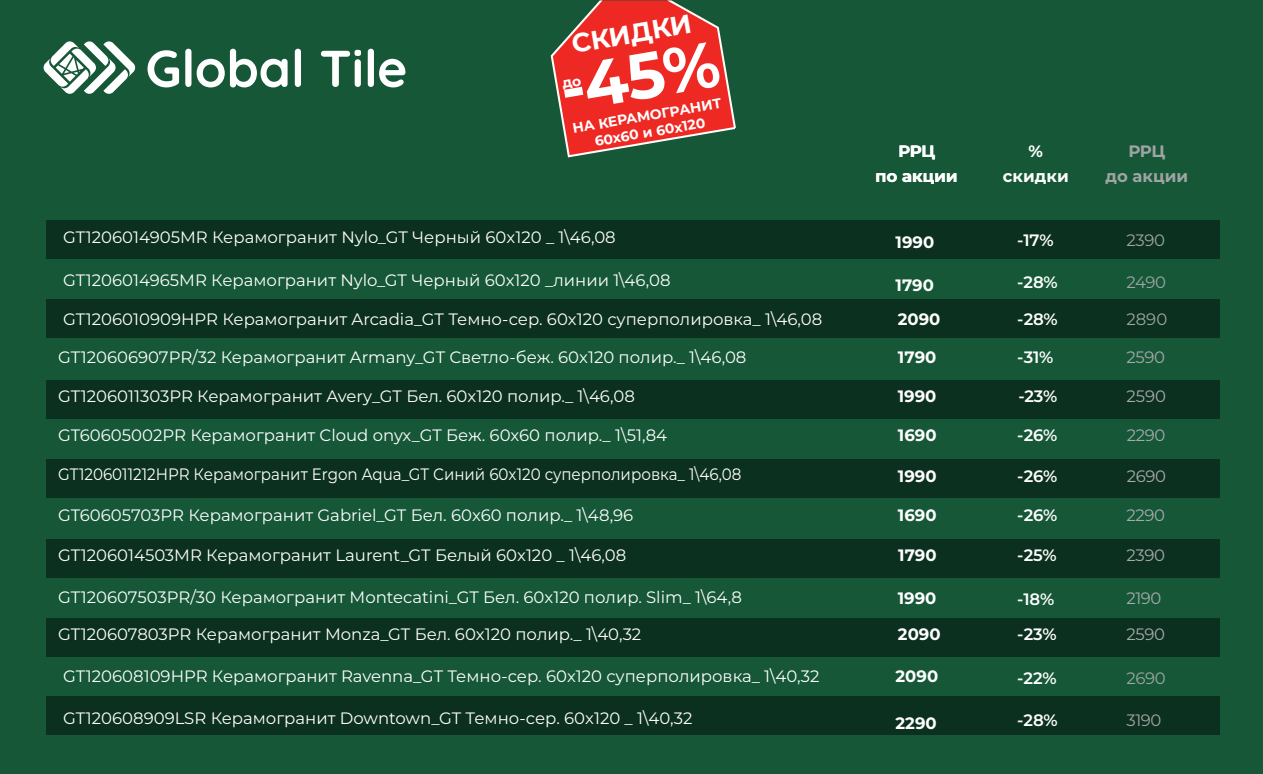
<style>
.page{position:relative;width:1263px;height:774px;background:#155736}
.page>*{position:absolute;margin:0;border:0;box-sizing:border-box;transform-origin:0 0}
.t1{font:700 64.5px "Montserrat";color:#fff}
.t2{font:700 26.55px "Montserrat";color:#fff}
.t3{font:16.5px "Montserrat";color:#fff}
.t4{font:16.5px "Montserrat";color:#fff;scale:.92 1}
.t5{font:700 16.5px/25px "Montserrat";color:#fff;text-align:center}
.t6{font:600 16.5px "Montserrat";letter-spacing:-.02em;color:#fff}
.t7{font:16.5px "Montserrat";letter-spacing:-.025em;color:#a8a9ad}
.t8{font:16.5px "Montserrat";letter-spacing:-.025em;color:#a0a4a5}
.t9{font:700 16.5px/25px "Montserrat";color:#a0a4a5;text-align:center}
.t10{font:700 13.95px/16.6px "Montserrat";color:#fff;text-align:center}
</style>
<div class="page">
<div style="left:46px;top:220px;width:1174px;height:39px;background:#0b301f"></div>
<div style="left:46px;top:299px;width:1174px;height:39px;background:#0b301f"></div>
<div style="left:46px;top:380px;width:1174px;height:39px;background:#0b301f"></div>
<div style="left:46px;top:459px;width:1174px;height:38px;background:#0b301f"></div>
<div style="left:46px;top:539px;width:1174px;height:39px;background:#0b301f"></div>
<div style="left:46px;top:618px;width:1174px;height:39px;background:#0b301f"></div>
<svg style="left:44px;top:41px;width:91px;height:53px"></svg>
<svg style="left:148px;top:49px;width:257px;height:38px"></svg>
<div style="left:46px;top:696px;width:1174px;height:39px;background:#0b301f"></div>
<svg style="left:551px;top:0;width:185px;height:157px"></svg>
<h2 class="t2" style="left:569px;top:25px;width:123px;rotate:-10deg">СКИДКИ</h2>
<h1 class="t1" style="left:552px;top:44px;width:162px;rotate:-10deg">-45%</h1>
<p class="t10" style="left:571px;top:120px;width:152px;rotate:-10deg">НА КЕРАМОГРАНИТ<br>60х60 и 60х120</p>
<p class="t5" style="left:1003px;top:138px;width:67px">% скидки</p>
<p class="t5" style="left:875px;top:138px;width:84px">РРЦ<br>по акции</p>
<p class="t9" style="left:1105px;top:138px;width:84px">РРЦ<br>до акции</p>
<p class="t3" style="left:63px;top:226px;width:554px">GT1206014905MR Керамогранит Nylo_GT Черный 60x120 _ 1\46,08</p>
<p class="t5" style="left:895px;top:229px;width:40px">1990</p>
<p class="t6" style="left:1017px;top:228px;width:38px">-17%</p>
<p class="t8" style="left:1126px;top:229px;width:40px">2390</p>
<p class="t3" style="left:63px;top:268px;width:609px">GT1206014965MR Керамогранит Nylo_GT Черный 60x120 _линии 1\46,08</p>
<p class="t3" style="left:63px;top:307px;width:761px">GT1206010909HPR Керамогранит Arcadia_GT Темно-сер. 60x120 суперполировка_ 1\46,08</p>
<p class="t5" style="left:898px;top:305px;width:44px">2090</p>
<p class="t6" style="left:1017px;top:307px;width:42px">-28%</p>
<p class="t8" style="left:1126px;top:307px;width:42px">2890</p>
<p class="t5" style="left:895px;top:271px;width:40px">1790</p>
<p class="t6" style="left:1017px;top:270px;width:42px">-28%</p>
<p class="t8" style="left:1126px;top:271px;width:41px">2490</p>
<p class="t3" style="left:58px;top:346px;width:690px">GT120606907PR/32 Керамогранит Armany_GT Светло-беж. 60x120 полир._ 1\46,08</p>
<p class="t5" style="left:898px;top:344px;width:40px">1790</p>
<p class="t6" style="left:1017px;top:346px;width:37px">-31%</p>
<p class="t7" style="left:1126px;top:346px;width:40px">2590</p>
<p class="t3" style="left:58px;top:385px;width:578px">GT1206011303PR Керамогранит Avery_GT Бел. 60x120 полир._ 1\46,08</p>
<p class="t5" style="left:898px;top:383px;width:40px">1990</p>
<p class="t6" style="left:1018px;top:385px;width:40px">-23%</p>
<p class="t7" style="left:1126px;top:385px;width:41px">2590</p>
<p class="t3" style="left:58px;top:423px;width:611px">GT60605002PR Керамогранит Cloud onyx_GT Беж. 60x60 полир._ 1\51,84</p>
<p class="t5" style="left:898px;top:422px;width:40px">1690</p>
<p class="t6" style="left:1017px;top:423px;width:42px">-26%</p>
<p class="t7" style="left:1127px;top:423px;width:40px">2290</p>
<p class="t4" style="left:58px;top:463px;width:744px">GT1206011212HPR Керамогранит Ergon Aqua_GT Синий 60x120 суперполировка_ 1\46,08</p>
<p class="t5" style="left:898px;top:463px;width:40px">1990</p>
<p class="t6" style="left:1017px;top:465px;width:42px">-26%</p>
<p class="t7" style="left:1127px;top:465px;width:41px">2690</p>
<p class="t3" style="left:58px;top:504px;width:577px">GT60605703PR Керамогранит Gabriel_GT Бел. 60x60 полир._ 1\48,96</p>
<p class="t5" style="left:898px;top:502px;width:40px">1690</p>
<p class="t6" style="left:1017px;top:504px;width:42px">-26%</p>
<p class="t7" style="left:1126px;top:504px;width:40px">2290</p>
<p class="t3" style="left:58px;top:544px;width:570px">GT1206014503MR Керамогранит Laurent_GT Белый 60x120 _ 1\46,08</p>
<p class="t3" style="left:58px;top:586px;width:685px">GT120607503PR/30 Керамогранит Montecatini_GT Бел. 60x120 полир. Slim_ 1\64,8</p>
<p class="t5" style="left:898px;top:542px;width:40px">1790</p>
<p class="t6" style="left:1017px;top:544px;width:41px">-25%</p>
<p class="t7" style="left:1126px;top:544px;width:40px">2390</p>
<p class="t5" style="left:898px;top:585px;width:40px">1990</p>
<p class="t6" style="left:1017px;top:587px;width:39px">-18%</p>
<p class="t7" style="left:1126px;top:587px;width:37px">2190</p>
<p class="t3" style="left:58px;top:623px;width:585px">GT120607803PR Керамогранит Monza_GT Бел. 60x120 полир._ 1\40,32</p>
<p class="t5" style="left:898px;top:621px;width:44px">2090</p>
<p class="t6" style="left:1017px;top:622px;width:41px">-23%</p>
<p class="t7" style="left:1126px;top:623px;width:40px">2590</p>
<p class="t3" style="left:63px;top:664px;width:758px">GT120608109HPR Керамогранит Ravenna_GT Темно-сер. 60x120 суперполировка_ 1\40,32</p>
<p class="t5" style="left:895px;top:663px;width:44px">2090</p>
<p class="t6" style="left:1017px;top:666px;width:41px">-22%</p>
<p class="t8" style="left:1126px;top:667px;width:41px">2690</p>
<p class="t3" style="left:63px;top:706px;width:631px">GT120608909LSR Керамогранит Downtown_GT Темно-сер. 60x120 _ 1\40,32</p>
<p class="t5" style="left:895px;top:709px;width:43px">2290</p>
<p class="t6" style="left:1017px;top:709px;width:42px">-28%</p>
<p class="t8" style="left:1126px;top:709px;width:37px">3190</p>
</div>
